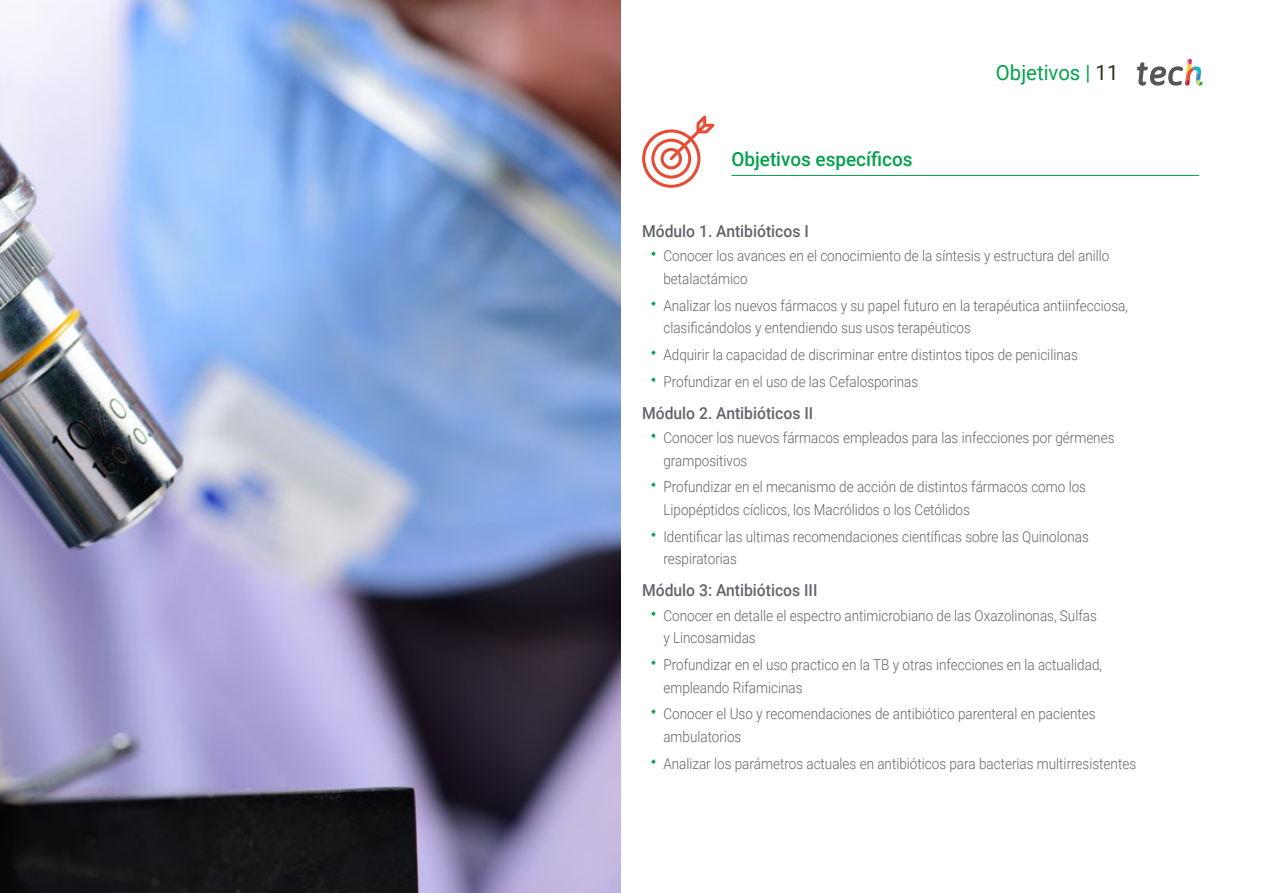
<style>
.page{position:relative;width:1263px;height:893px;background:#fff}
.page>*{position:absolute;margin:0;border:0;box-sizing:border-box;transform-origin:0 0}
.t1{font:21px "Roboto";color:#04a14d}
.t2{font:500 19.5px "Roboto";color:#04a14d}
.t3{font:500 16.5px "Roboto";color:#61646a;scale:.95 1}
.t4{font:300 15px/22.5px "Roboto";color:#61646a;scale:.9 1}
.s1{color:#312e20}
</style>
<div class="page">
<svg style="left:642px;top:115px;width:72px;height:73px"></svg>
<hr style="left:731px;top:175px;width:468px;height:1px;background:#04a14d">
<svg style="left:1137px;top:59px;width:65px;height:27px"></svg>
<img style="left:0;top:0;width:621px;height:893px">
<h2 class="t2" style="left:731px;top:146px;width:183px">Objetivos específicos</h2>
<h1 class="t1" style="left:996px;top:57px;width:124px">Objetivos | <span class="s1">11</span></h1>
<p class="t3" style="left:642px;top:219px;width:177px">Módulo 1. Antibióticos I</p>
<p class="t4" style="left:663px;top:244px;width:497px">Conocer los avances en el conocimiento de la síntesis y estructura del anillo betalactámico</p>
<p class="t4" style="left:663px;top:293px;width:518px">Analizar los nuevos fármacos y su papel futuro en la terapéutica antiinfecciosa, clasificándolos y entendiendo sus usos terapéuticos</p>
<p class="t4" style="left:663px;top:341px;width:462px;line-height:26.7px">Adquirir la capacidad de discriminar entre distintos tipos de penicilinas<br>Profundizar en el uso de las Cefalosporinas</p>
<p class="t3" style="left:642px;top:401px;width:182px">Módulo 2. Antibióticos II</p>
<p class="t4" style="left:663px;top:426px;width:503px">Conocer los nuevos fármacos empleados para las infecciones por gérmenes grampositivos</p>
<p class="t4" style="left:663px;top:475px;width:471px">Profundizar en el mecanismo de acción de distintos fármacos como los<br>Lipopéptidos cíclicos, los Macrólidos o los Cetólidos</p>
<p class="t4" style="left:663px;top:525px;width:474px">Identificar las ultimas recomendaciones científicas sobre las Quinolonas respiratorias</p>
<p class="t3" style="left:642px;top:579px;width:186px">Módulo 3: Antibióticos III</p>
<p class="t4" style="left:663px;top:604px;width:483px">Conocer en detalle el espectro antimicrobiano de las Oxazolinonas, Sulfas y Lincosamidas</p>
<p class="t4" style="left:663px;top:653px;width:489px">Profundizar en el uso practico en la TB y otras infecciones en la actualidad, empleando Rifamicinas</p>
<p class="t4" style="left:663px;top:702px;width:482px">Conocer el Uso y recomendaciones de antibiótico parenteral en pacientes ambulatorios</p>
<p class="t4" style="left:663px;top:751px;width:527px">Analizar los parámetros actuales en antibióticos para bacterias multirresistentes</p>
</div>
